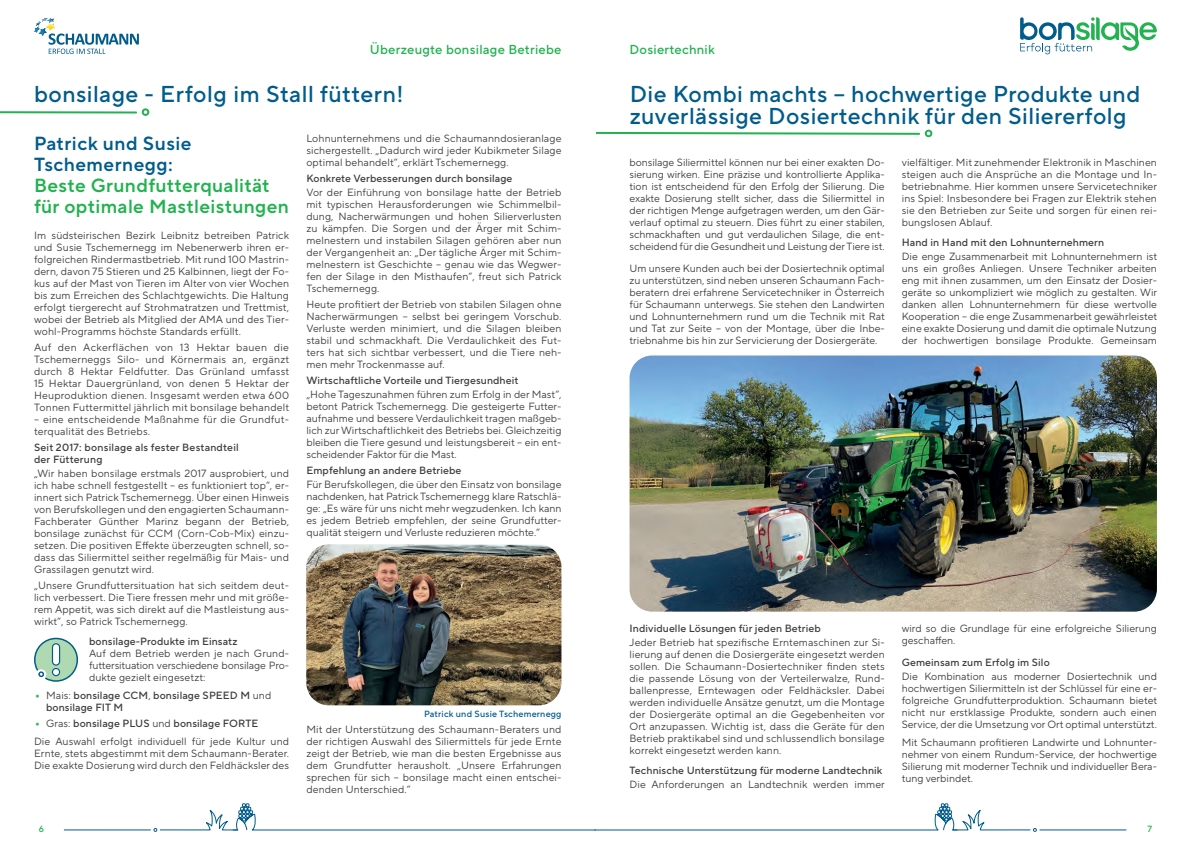
<style>
.page{position:relative;width:1191px;height:842px;background:#fff}
.page>*{position:absolute;margin:0;border:0;box-sizing:border-box;transform-origin:0 0}
.t1{font:500 23px/22px "TT Norms Pro";letter-spacing:.02em;color:#005c8c}
.t2{font:19px/21px "TT Norms Pro Dm Bd";letter-spacing:.02em;color:#22b24f}
.t3{font:19px/21px "TT Norms Pro Dm Bd";letter-spacing:.025em;color:#005c8c}
.t4{font:500 13px "TT Norms Pro";letter-spacing:.02em;color:#22b24f}
.t5{font:10.5px/12px "TT Norms Pro";letter-spacing:.01em;color:#3e3e3f;text-align:justify}
.t6{font:500 10.5px/12px "TT Norms Pro";letter-spacing:.01em;color:#3e3e3f}
.t7{font:500 9px "TT Norms Pro";letter-spacing:.02em;color:#005c8c}
.t8{font:500 9px "TT Norms Pro";color:#22b24f}
.s1{font-weight:400;font-size:16px;color:#40b75b}
.s2{font-weight:400}
.s3{font-size:16px;color:#40b75b}
.s4{font-weight:500}
</style>
<div class="page">
<hr style="left:64px;top:829px;width:86px;height:1px;background:#005c8c">
<hr style="left:1039px;top:829px;width:87px;height:1px;background:#005c8c">
<svg style="left:153px;top:803px;width:884px;height:29px"></svg>
<svg style="left:34px;top:18px;width:105px;height:36px"></svg>
<svg style="left:1020px;top:17px;width:136px;height:37px"></svg>
<svg style="left:0;top:111px;width:137px;height:3px"></svg>
<div style="left:142px;top:108px;width:7px;height:8px;border:2px solid #22b24f;border-radius:50%"></div>
<img style="left:306px;top:544px;width:255px;height:161px">
<svg style="left:34px;top:638px;width:44px;height:44px"></svg>
<svg style="left:596px;top:131px;width:324px;height:4px"></svg>
<div style="left:924px;top:130px;width:8px;height:7px;border:2px solid #22b24f;border-radius:50%"></div>
<img style="left:629px;top:355px;width:528px;height:257px">
<p class="t4" style="left:370px;top:40px;width:193px">Überzeugte bonsilage Betriebe</p>
<p class="t4" style="left:629px;top:40px;width:87px">Dosiertechnik</p>
<h1 class="t1" style="left:34px;top:83px;width:371px">bonsilage - Erfolg im Stall füttern!</h1>
<h2 class="t3" style="left:34px;top:133px;width:159px">Patrick und Susie<br>Tschemernegg:</h2>
<h2 class="t2" style="left:34px;top:175px;width:256px">Beste Grundfutterqualität für optimale Mastleistungen</h2>
<p class="t5" style="left:34px;top:229px;width:257px">Im südsteirischen Bezirk Leibnitz betreiben Patrick und Susie Tschemernegg im Nebenerwerb ihren er&shy;folgreichen Rindermastbetrieb. Mit rund 100 Mastrin&shy;dern, davon 75 Stieren und 25 Kalbinnen, liegt der Fo&shy;kus auf der Mast von Tieren im Alter von vier Wochen bis zum Erreichen des Schlachtgewichts. Die Haltung erfolgt tiergerecht auf Strohmatratzen und Trettmist, wobei der Betrieb als Mitglied der AMA und des Tier&shy;wohl-Programms höchste Standards erfüllt.</p>
<p class="t5" style="left:34px;top:341px;width:257px">Auf den Ackerflächen von 13 Hektar bauen die Tschemerneggs Silo- und Körnermais an, ergänzt durch 8 Hektar Feldfutter. Das Grünland umfasst 15 Hektar Dauergrünland, von denen 5 Hektar der Heuproduktion dienen. Insgesamt werden etwa 600<br>Tonnen Futtermittel jährlich mit bonsilage behandelt</p>
<p class="t5" style="left:34px;top:413px;width:256px">– eine entscheidende Maßnahme für die Grundfut&shy;terqualität des Betriebs.</p>
<p class="t6" style="left:34px;top:441px;width:206px">Seit 2017: bonsilage als fester Bestandteil der Fütterung</p>
<p class="t5" style="left:34px;top:467px;width:256px">„Wir haben bonsilage erstmals 2017 ausprobiert, und ich habe schnell festgestellt – es funktioniert top“, er&shy;innert sich Patrick Tschemernegg. Über einen Hinweis von Berufskollegen und den engagierten Schaumann-Fachberater Günther Marinz begann der Betrieb, bonsilage zunächst für CCM (Corn-Cob-Mix) einzu&shy;setzen. Die positiven Effekte überzeugten schnell, so&shy;dass das Siliermittel seither regelmäßig für Mais- und Grassilagen genutzt wird.</p>
<p class="t5" style="left:34px;top:579px;width:256px">„Unsere Grundfuttersituation hat sich seitdem deut&shy;lich verbessert. Die Tiere fressen mehr und mit größe&shy;rem Appetit, was sich direkt auf die Mastleistung aus&shy;wirkt“, so Patrick Tschemernegg.</p>
<p class="t6" style="left:89px;top:635px;width:150px">bonsilage-Produkte im Einsatz</p>
<p class="t5" style="left:89px;top:647px;width:201px">Auf dem Betrieb werden je nach Grund&shy;futtersituation verschiedene bonsilage Pro&shy;dukte gezielt eingesetzt:</p>
<p class="t6" style="left:46px;top:689px;width:227px;text-indent:-12px"><span class="s1">•</span> <span class="s2">Mais:</span> bonsilage CCM<span class="s2">,</span> bonsilage SPEED M <span class="s2">und </span>bonsilage FIT M</p>
<p class="t5" style="left:34px;top:714px;width:256px;line-height:18px"><span class="s3">•</span> Gras: <span class="s4">bonsilage PLUS</span> und <span class="s4">bonsilage FORTE<br></span>Die Auswahl erfolgt individuell für jede Kultur und</p>
<p class="t5" style="left:34px;top:747px;width:256px">Ernte, stets abgestimmt mit dem Schaumann-Berater.<br>Die exakte Dosierung wird durch den Feldhäcksler des</p>
<h1 class="t1" style="left:629px;top:83px;width:512px">Die Kombi machts – hochwertige Produkte und zuverlässige Dosiertechnik für den Siliererfolg</h1>
<p class="t5" style="left:629px;top:156px;width:257px">bonsilage Siliermittel können nur bei einer exakten Do&shy;sierung wirken. Eine präzise und kontrollierte Applika&shy;tion ist entscheidend für den Erfolg der Silierung. Die exakte Dosierung stellt sicher, dass die Siliermittel in der richtigen Menge aufgetragen werden, um den Gär&shy;verlauf optimal zu steuern. Dies führt zu einer stabilen, schmackhaften und gut verdaulichen Silage, die ent&shy;scheidend für die Gesundheit und Leistung der Tiere ist.</p>
<p class="t5" style="left:629px;top:262px;width:257px">Um unsere Kunden auch bei der Dosiertechnik optimal zu unterstützen, sind neben unseren Schaumann Fach&shy;beratern drei erfahrene Servicetechniker in Österreich für Schaumann unterwegs. Sie stehen den Landwirten und Lohnunternehmern rund um die Technik mit Rat und Tat zur Seite – von der Montage, über die Inbe&shy;triebnahme bis hin zur Servicierung der Dosiergeräte.</p>
<p class="t5" style="left:306px;top:132px;width:256px">Lohnunternehmens und die Schaumanndosieranlage sichergestellt. „Dadurch wird jeder Kubikmeter Silage optimal behandelt“, erklärt Tschemernegg.</p>
<p class="t6" style="left:306px;top:172px;width:207px">Konkrete Verbesserungen durch bonsilage</p>
<p class="t5" style="left:306px;top:186px;width:257px">Vor der Einführung von bonsilage hatte der Betrieb mit typischen Herausforderungen wie Schimmelbil&shy;dung, Nacherwärmungen und hohen Silierverlusten zu kämpfen. Die Sorgen und der Ärger mit Schim&shy;melnestern und instabilen Silagen gehören aber nun der Vergangenheit an: „Der tägliche Ärger mit Schim&shy;melnestern ist Geschichte – genau wie das Wegwer&shy;fen der Silage in den Misthaufen“, freut sich Patrick Tschemernegg.</p>
<p class="t5" style="left:306px;top:298px;width:256px">Heute profitiert der Betrieb von stabilen Silagen ohne Nacherwärmungen – selbst bei geringem Vorschub.<br>Verluste werden minimiert, und die Silagen bleiben stabil und schmackhaft. Die Verdaulichkeit des Fut&shy;ters hat sich sichtbar verbessert, und die Tiere neh&shy;men mehr Trockenmasse auf.</p>
<p class="t6" style="left:306px;top:374px;width:213px">Wirtschaftliche Vorteile und Tiergesundheit</p>
<p class="t5" style="left:306px;top:388px;width:256px">„Hohe Tageszunahmen führen zum Erfolg in der Mast“, betont Patrick Tschemernegg. Die gesteigerte Futter&shy;aufnahme und bessere Verdaulichkeit tragen maßgeb&shy;lich zur Wirtschaftlichkeit des Betriebs bei. Gleichzeitig bleiben die Tiere gesund und leistungsbereit – ein ent&shy;scheidender Faktor für die Mast.</p>
<p class="t6" style="left:306px;top:464px;width:156px">Empfehlung an andere Betriebe</p>
<p class="t5" style="left:306px;top:478px;width:256px">Für Berufskollegen, die über den Einsatz von bonsilage nachdenken, hat Patrick Tschemernegg klare Ratschlä&shy;ge: „Es wäre für uns nicht mehr wegzudenken. Ich kann es jedem Betrieb empfehlen, der seine Grundfutter&shy;qualität steigern und Verluste reduzieren möchte.“</p>
<p class="t5" style="left:901px;top:156px;width:257px">vielfältiger. Mit zunehmender Elektronik in Maschinen steigen auch die Ansprüche an die Montage und In&shy;betriebnahme. Hier kommen unsere Servicetechniker ins Spiel: Insbesondere bei Fragen zur Elektrik stehen sie den Betrieben zur Seite und sorgen für einen rei&shy;bungslosen Ablauf.</p>
<p class="t6" style="left:901px;top:236px;width:204px">Hand in Hand mit den Lohnunternehmern</p>
<p class="t5" style="left:901px;top:250px;width:257px">Die enge Zusammenarbeit mit Lohnunternehmern ist uns ein großes Anliegen. Unsere Techniker arbeiten eng mit ihnen zusammen, um den Einsatz der Dosier&shy;geräte so unkompliziert wie möglich zu gestalten. Wir danken allen Lohnunternehmern für diese wertvolle Kooperation – die enge Zusammenarbeit gewährleistet eine exakte Dosierung und damit die optimale Nutzung der hochwertigen bonsilage Produkte. Gemeinsam</p>
<p class="t6" style="left:629px;top:622px;width:193px">Individuelle Lösungen für jeden Betrieb</p>
<p class="t5" style="left:629px;top:636px;width:257px">Jeder Betrieb hat spezifische Erntemaschinen zur Si&shy;lierung auf denen die Dosiergeräte eingesetzt werden sollen. Die Schaumann-Dosiertechniker finden stets die passende Lösung von der Verteilerwalze, Rund&shy;ballenpresse, Erntewagen oder Feldhäcksler. Dabei werden individuelle Ansätze genutzt, um die Montage der Dosiergeräte optimal an die Gegebenheiten vor Ort anzupassen. Wichtig ist, dass die Geräte für den Betrieb praktikabel sind und schlussendlich bonsilage korrekt eingesetzt werden kann.</p>
<p class="t6" style="left:629px;top:764px;width:254px">Technische Unterstützung für moderne Landtechnik</p>
<p class="t5" style="left:629px;top:778px;width:257px">Die Anforderungen an Landtechnik werden immer</p>
<p class="t5" style="left:901px;top:622px;width:257px">wird so die Grundlage für eine erfolgreiche Silierung geschaffen.</p>
<p class="t6" style="left:901px;top:656px;width:149px">Gemeinsam zum Erfolg im Silo</p>
<p class="t5" style="left:901px;top:670px;width:257px">Die Kombination aus moderner Dosiertechnik und hochwertigen Siliermitteln ist der Schlüssel für eine er&shy;folgreiche Grundfutterproduktion. Schaumann bietet nicht nur erstklassige Produkte, sondern auch einen Service, der die Umsetzung vor Ort optimal unterstützt.</p>
<p class="t5" style="left:901px;top:736px;width:257px">Mit Schaumann profitieren Landwirte und Lohnunter&shy;nehmer von einem Rundum-Service, der hochwertige Silierung mit moderner Technik und individueller Bera&shy;tung verbindet.</p>
<p class="t7" style="left:424px;top:707px;width:139px">Patrick und Susie Tschemernegg</p>
<p class="t5" style="left:306px;top:723px;width:256px">Mit der Unterstützung des Schaumann-Beraters und der richtigen Auswahl des Siliermittels für jede Ernte zeigt der Betrieb, wie man die besten Ergebnisse aus dem Grundfutter herausholt. „Unsere Erfahrungen sprechen für sich – bonsilage macht einen entschei&shy;denden Unterschied.“</p>
<p class="t8" style="left:39px;top:822px;width:7px">6</p>
<p class="t8" style="left:1147px;top:822px;width:6px">7</p>
</div>
